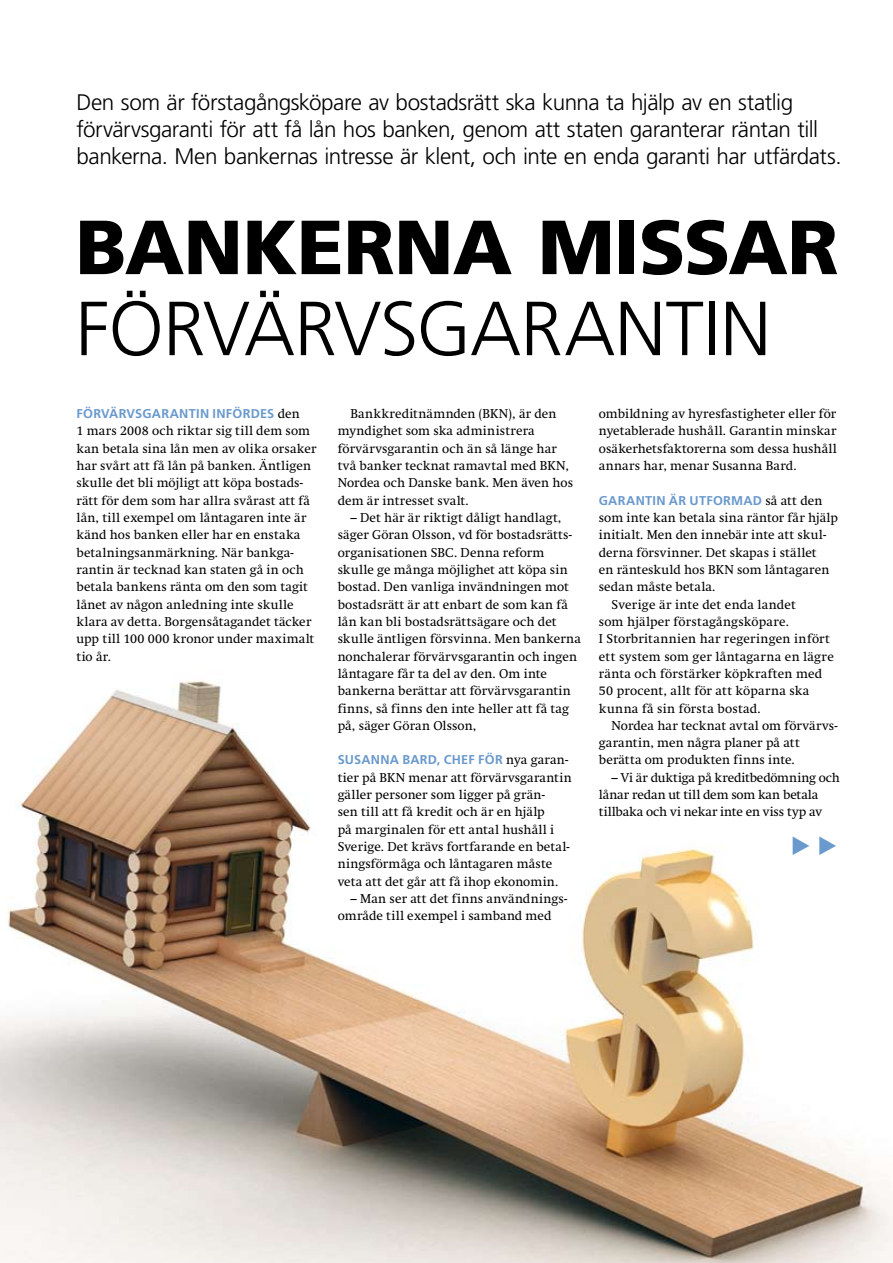
<style>
.page{position:relative;width:893px;height:1263px;background:#fff}
.page>*{position:absolute;margin:0;border:0;box-sizing:border-box;transform-origin:0 0}
.t1{font:300 76.5px "Frutiger";letter-spacing:-.005em;color:#000}
.t2{font:900 76.5px "Frutiger";letter-spacing:-.01em;color:#000}
.t3{font:24px "European Pi Three";color:#6999cd}
.t4{font:300 22.5px/27px "Frutiger";letter-spacing:-.02em;color:#000}
.t5{font:12.75px/17.4px "Swift";letter-spacing:.015em;color:#000}
.t6{font:12.75px/17.4px "Swift";letter-spacing:-.005em;color:#000}
.t7{font:700 12.75px "Frutiger";letter-spacing:.02em;color:#6999cd}
.s1{font-family:"Swift";font-weight:400;color:#000}
</style>
<div class="page">
<img style="left:0;top:680px;width:893px;height:583px">
<p class="t4" style="left:77px;top:89px;width:767px">Den som är förstagångsköpare av bostadsrätt ska kunna ta hjälp av en statlig förvärvsgaranti för att få lån hos banken, genom att staten garanterar räntan till bankerna. Men bankernas intresse är klent, och inte en enda garanti har utfärdats.</p>
<h1 class="t2" style="left:76px;top:201px;width:764px">BANKERNA MISSAR</h1>
<h1 class="t1" style="left:76px;top:285px;width:697px">förvärvsgarantin</h1>
<p class="t7" style="left:77px;top:406px;width:225px">FÖRVÄRVSGARANTIN INFÖRDES <span class="s1">den</span></p>
<p class="t5" style="left:77px;top:422px;width:241px">1 mars 2008 och riktar sig till dem som kan betala sina lån men av olika orsaker har svårt att få lån på banken. Äntligen skulle det bli möjligt att köpa bostads&shy;rätt för dem som har allra svårast att få lån, till exempel om låntagaren inte är känd hos banken eller har en enstaka betalningsanmärkning. När bankga&shy;rantin är tecknad kan staten gå in och betala bankens ränta om den som tagit lånet av någon anledning inte skulle klara av detta. Borgensåtagandet täcker upp till 100 000 kronor under maximalt tio år.</p>
<p class="t5" style="left:338px;top:405px;width:237px;text-indent:13px">Bankkreditnämnden (BKN), är den myndighet som ska administrera förvärvsgarantin och än så länge har två banker tecknat ramavtal med BKN,<br>Nordea och Danske bank. Men även hos dem är intresset svalt.</p>
<p class="t5" style="left:338px;top:509px;width:245px;text-indent:13px">– Det här är riktigt dåligt handlagt, säger Göran Olsson, vd för bostadsrätts&shy;organisationen SBC. Denna reform skulle ge många möjlighet att köpa sin bostad. Den vanliga invändningen mot bostadsrätt är att enbart de som kan få lån kan bli bostadsrättsägare och det skulle äntligen försvinna. Men bankerna nonchalerar förvärvsgarantin och ingen låntagare får ta del av den. Om inte bankerna berättar att förvärvsgarantin finns, så finns den inte heller att få tag på, säger Göran Olsson,</p>
<p class="t7" style="left:338px;top:752px;width:232px">SUSANNA BARD, CH EF FÖR <span class="s1">nya garan-</span></p>
<p class="t5" style="left:338px;top:769px;width:235px">tier på BKN menar att förvärvsgarantin gäller personer som ligger på grän-<br>sen till att få kredit och är en hjälp<br>på marginalen för ett antal hushåll i Sverige. Det krävs fortfarande en betal&shy;ningsförmåga och låntagaren måste veta att det går att få ihop ekonomin.</p>
<p class="t5" style="left:338px;top:890px;width:231px;text-indent:13px">– Man ser att det finns användnings&shy;område till exempel i samband med</p>
<p class="t5" style="left:599px;top:405px;width:240px;text-align:justify">ombildning av hyresfastigheter eller för nyetablerade hushåll. Garantin minskar osäkerhetsfaktorerna som dessa hushåll annars har, menar Susanna Bard.</p>
<p class="t7" style="left:599px;top:493px;width:225px">GARANTIN ÄR UTFORMAD <span class="s1">så att den</span></p>
<p class="t5" style="left:599px;top:509px;width:241px">som inte kan betala sina räntor får hjälp</p>
<p class="t5" style="left:599px;top:526px;width:229px">initialt. Men den innebär inte att skul-</p>
<p class="t5" style="left:599px;top:543px;width:219px">derna försvinner. Det skapas i stället</p>
<p class="t5" style="left:599px;top:561px;width:232px">en ränteskuld hos BKN som låntagaren</p>
<p class="t5" style="left:599px;top:578px;width:118px">sedan måste betala.</p>
<p class="t5" style="left:612px;top:595px;width:186px">Sverige är inte det enda landet</p>
<p class="t5" style="left:599px;top:613px;width:192px">som hjälper förstagångsköpare.</p>
<p class="t5" style="left:599px;top:630px;width:233px">I Storbritannien har regeringen infört</p>
<p class="t5" style="left:599px;top:647px;width:236px">ett system som ger låntagarna en lägre</p>
<p class="t5" style="left:599px;top:665px;width:225px">ränta och förstärker köpkraften med</p>
<p class="t5" style="left:599px;top:682px;width:212px">50 procent, allt för att köparna ska</p>
<p class="t5" style="left:599px;top:699px;width:163px">kunna få sin första bostad.</p>
<p class="t5" style="left:612px;top:717px;width:228px">Nordea har tecknat avtal om förvärvs-</p>
<p class="t5" style="left:599px;top:734px;width:202px">garantin, men några planer på att</p>
<p class="t5" style="left:599px;top:751px;width:198px">berätta om produkten finns inte.</p>
<p class="t6" style="left:599px;top:769px;width:243px;text-indent:13px">– Vi är duktiga på kreditbedömning och lånar redan ut till dem som kan betala tillbaka och vi nekar inte en viss typ av</p>
<h2 class="t3" style="left:791px;top:830px;width:48px">E E</h2>
</div>
